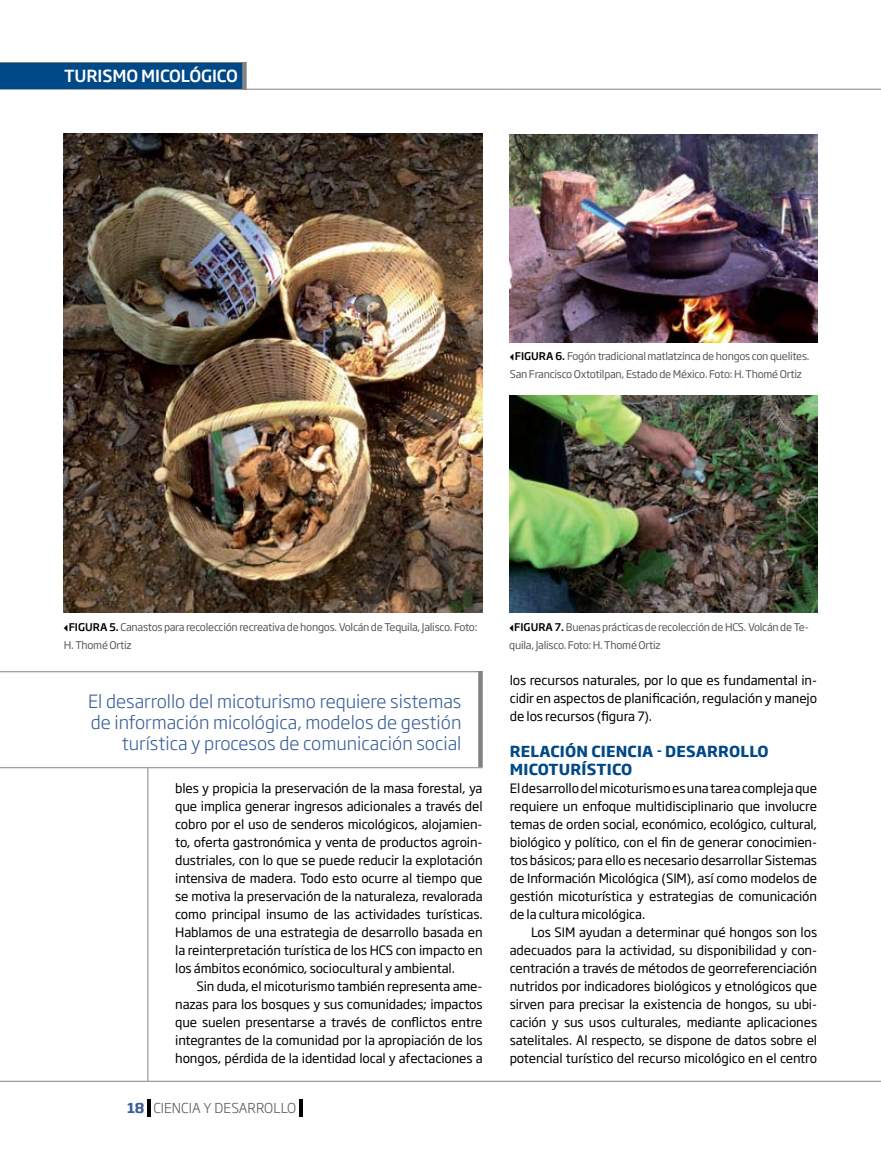
<style>
.page{position:relative;width:881px;height:1149px;background:#fff}
.page>*{position:absolute;margin:0;border:0;box-sizing:border-box;transform-origin:0 0}
.t1{font:300 18px/21px "Soho Gothic Pro";color:#3b6098;text-align:right}
.t2{font:500 16.5px "Soho Gothic Pro";letter-spacing:-.005em;color:#fff}
.t3{font:700 15px/18px "Soho Gothic Pro";letter-spacing:.015em;color:#004988}
.t4{font:300 13.5px "Soho Gothic Pro";letter-spacing:.005em;color:#58595b}
.t5{font:12.75px/18px "Soho Gothic Pro";letter-spacing:-.01em;color:#000;text-align:justify}
.t6{font:10.5px/18px "Soho Gothic Pro";letter-spacing:-.025em;color:#58595b}
.s1{font-family:"Fedra Serif A Pro";color:#000}
.s2{font-weight:500;color:#000}
.s3{font-weight:700;color:#3b6098}
</style>
<div class="page">
<hr style="left:0;top:89px;width:509px;height:1px;background:#808285">
<hr style="left:509px;top:89px;width:371px;height:1px;background:#808285">
<svg style="left:478px;top:672px;width:4px;height:94px"></svg>
<hr style="left:147px;top:767px;width:1px;height:313px;background:#808285">
<hr style="left:147px;top:1098px;width:3px;height:18px;background:#000">
<hr style="left:299px;top:1098px;width:3px;height:18px;background:#000">
<hr style="left:0;top:671px;width:482px;height:1px;background:#808285">
<hr style="left:0;top:767px;width:482px;height:1px;background:#808285">
<img style="left:64px;top:133px;width:418px;height:479px">
<img style="left:509px;top:135px;width:307px;height:207px">
<img style="left:509px;top:395px;width:307px;height:217px">
<hr style="left:0;top:1080px;width:880px;height:1px;background:#808285">
<div style="left:0;top:63px;width:244px;height:26px;background:#004988"></div>
<hr style="left:0;top:62px;width:246px;height:1px;background:#808285">
<svg style="left:242px;top:63px;width:4px;height:26px"></svg>
<p class="t2" style="left:64px;top:63px;width:175px">TURISMO MICOLÓGICO</p>
<p class="t6" style="left:509px;top:347px;width:301px"><span class="s1">◂</span><span class="s2">FIGURA 6.</span> Fogón tradicional matlatzinca de hongos con quelites.<br>San Francisco Oxtotilpan, Estado de México. Foto: H. Thomé Ortiz</p>
<p class="t6" style="left:64px;top:617px;width:415px"><span class="s1">◂</span><span class="s2">FIGURA 5.</span> Canastos para recolección recreativa de hongos. Volcán de Tequila, Jalisco. Foto:<br>H. Thomé Ortiz</p>
<h1 class="t1" style="left:88px;top:689px;width:375px">El desarrollo del micoturismo requiere sistemas de información micológica, modelos de gestión turística y procesos de comunicación social</h1>
<p class="t5" style="left:175px;top:778px;width:309px">bles y propicia la preservación de la masa forestal, ya que implica generar ingresos adicionales a través del cobro por el uso de senderos micológicos, alojamien&shy;to, oferta gastronómica y venta de productos agroin&shy;dustriales, con lo que se puede reducir la explotación intensiva de madera. Todo esto ocurre al tiempo que se motiva la preservación de la naturaleza, revalorada como principal insumo de las actividades turísticas.<br>Hablamos de una estrategia de desarrollo basada en la reinterpretación turística de los HCS con impacto en los ámbitos económico, sociocultural y ambiental.</p>
<p class="t5" style="left:175px;top:976px;width:309px;text-indent:21px">Sin duda, el micoturismo también representa ame&shy;nazas para los bosques y sus comunidades; impactos que suelen presentarse a través de conflictos entre integrantes de la comunidad por la apropiación de los hongos, pérdida de la identidad local y afectaciones a</p>
<p class="t4" style="left:127px;top:1097px;width:170px"><span class="s3">18</span> ciencia y desarrollo</p>
<p class="t6" style="left:509px;top:617px;width:301px"><span class="s1">◂</span><span class="s2">FIGURA 7.</span> Buenas prácticas de recolección de HCS. Volcán de Te&shy;quila, Jalisco. Foto: H. Thomé Ortiz</p>
<p class="t5" style="left:509px;top:670px;width:309px">los recursos naturales, por lo que es fundamental in&shy;cidir en aspectos de planificación, regulación y manejo de los recursos (figura 7).</p>
<p class="t3" style="left:509px;top:740px;width:260px">RELACIÓN CIENCIA - DESARROLLO<br>MICOTURÍSTICO</p>
<p class="t5" style="left:509px;top:778px;width:309px">El desarrollo del micoturismo es una tarea compleja que requiere un enfoque multidisciplinario que involucre temas de orden social, económico, ecológico, cultural, biológico y político, con el fin de generar conocimien&shy;tos básicos; para ello es necesario desarrollar Sistemas de Información Micológica (SIM), así como modelos de gestión micoturística y estrategias de comunicación de la cultura micológica.</p>
<p class="t5" style="left:509px;top:922px;width:309px;text-indent:21px">Los SIM ayudan a determinar qué hongos son los adecuados para la actividad, su disponibilidad y con&shy;centración a través de métodos de georreferenciación nutridos por indicadores biológicos y etnológicos que sirven para precisar la existencia de hongos, su ubi&shy;cación y sus usos culturales, mediante aplicaciones satelitales. Al respecto, se dispone de datos sobre el potencial turístico del recurso micológico en el centro</p>
</div>
